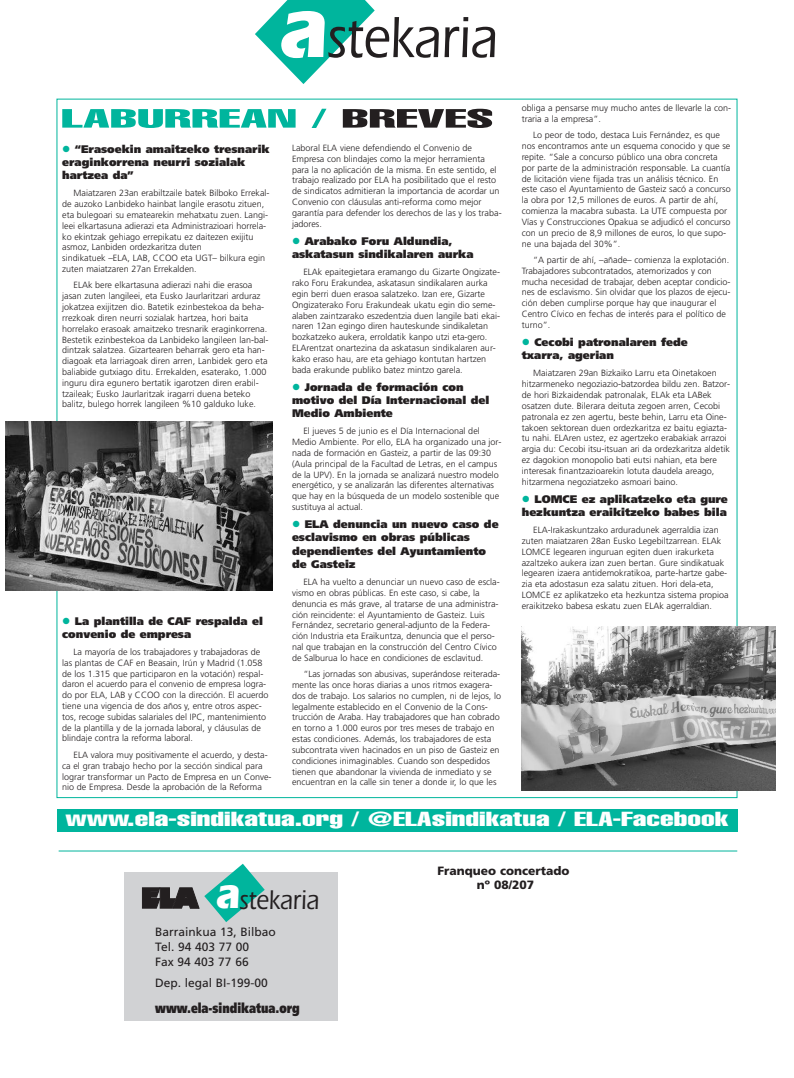
<style>
.page{position:relative;width:794px;height:1078px;background:#fff}
.page>*{position:absolute;margin:0;border:0;box-sizing:border-box;transform-origin:0 0}
.t1{font:500 60px "Itc Eras";color:#231f20;scale:.85 1}
.t2{font:500 28px "Itc Eras";color:#231f20;scale:.85 1}
.t3{font:extra-condensed 26px "Helvetica";color:#00b59d;scale:2.25 1}
.t4{font:extra-condensed 20px "Helvetica";color:#fff;scale:1.6 1}
.t5{font:900 14px "Frutiger";color:#231f20;scale:.77 1}
.t6{font:12px/15px "Frutiger";color:#231f20}
.t7{font:900 12px/14px "Frutiger";color:#231f20;text-align:center}
.t8{font:900 11px/13.1px "Frutiger";color:#231f20}
.t9{font:300 9px/10.8px "Frutiger";color:#231f20}
.s1{font-weight:700;font-size:90px;color:#fff}
.s2{color:#231f20}
.s3{color:#00b59d}
.s4{font-weight:700;font-size:45px;color:#fff}
</style>
<div class="page">
<div style="left:124px;top:872px;width:213px;height:148px;background:#d1d2d4"></div>
<svg style="left:142px;top:863px;width:123px;height:58px"></svg>
<hr style="left:59px;top:850px;width:678px;height:1px;background:#00b59d">
<svg style="left:255px;top:0;width:120px;height:84px"></svg>
<div style="left:57px;top:809px;width:680px;height:22px;background:#00b59d"></div>
<img style="left:6px;top:421px;width:267px;height:169px">
<img style="left:522px;top:626px;width:253px;height:164px">
<h1 class="t1" style="left:278px;top:17px;width:259px"><span class="s1">a</span>stekaria</h1>
<h3 class="t3" style="left:61px;top:109px;width:194px">LABURREAN / <span class="s2">BREVES</span></h3>
<p class="t8" style="left:62px;top:143px;width:209px"><span class="s3">●</span> “Erasoekin amaitzeko tresnarik eraginkorrena neurri sozialak hartzea da”</p>
<p class="t9" style="left:62px;top:188px;width:209px;text-indent:11px">Maiatzaren 23an erabiltzaile batek Bilboko Errekal&shy;de auzoko Lanbideko hainbat langile erasotu zituen, eta bulegoari su ematearekin mehatxatu zuen. Langi&shy;leei elkartasuna adierazi eta Administrazioari horrela&shy;ko ekintzak gehiago errepikatu ez daitezen exijitu asmoz, Lanbiden ordezkaritza duten<br>sindikatuek –ELA, LAB, CCOO eta UGT– bilkura egin zuten maiatzaren 27an Errekalden.</p>
<p class="t9" style="left:62px;top:280px;width:208px;text-indent:11px">ELAk bere elkartasuna adierazi nahi die erasoa jasan zuten langileei, eta Eusko Jaurlaritzari arduraz jokatzea exijitzen dio. Batetik ezinbestekoa da beha&shy;rrezkoak diren neurri sozialak hartzea, hori baita horrelako erasoak amaitzeko tresnarik eraginkorrena.<br>Bestetik ezinbestekoa da Lanbideko langileen lan-bal&shy;dintzak salatzea. Gizartearen beharrak gero eta han&shy;diagoak eta larriagoak diren arren, Lanbidek gero eta baliabide gutxiago ditu. Errekalden, esaterako, 1.000 inguru dira egunero bertatik igarotzen diren erabil&shy;tzaileak; Eusko Jaurlaritzak iragarri duena beteko balitz, bulego horrek langileen %10 galduko luke.</p>
<p class="t8" style="left:62px;top:615px;width:202px"><span class="s3">●</span> La plantilla de CAF respalda el convenio de empresa</p>
<p class="t9" style="left:62px;top:647px;width:208px;text-indent:11px">La mayoría de los trabajadores y trabajadoras de las plantas de CAF en Beasain, Irún y Madrid (1.058 de los 1.315 que participaron en la votación) respal&shy;daron el acuerdo para el convenio de empresa logra&shy;do por ELA, LAB y CCOO con la dirección. El acuerdo tiene una vigencia de dos años y, entre otros aspec&shy;tos, recoge subidas salariales del IPC, mantenimiento de la plantilla y de la jornada laboral, y cláusulas de blindaje contra la reforma laboral.</p>
<p class="t9" style="left:62px;top:749px;width:211px;text-indent:11px">ELA valora muy positivamente el acuerdo, y desta&shy;ca el gran trabajo hecho por la sección sindical para lograr transformar un Pacto de Empresa en un Conve&shy;nio de Empresa. Desde la aprobación de la Reforma</p>
<p class="t9" style="left:292px;top:143px;width:211px">Laboral ELA viene defendiendo el Convenio de Empresa con blindajes como la mejor herramienta para la no aplicación de la misma. En este sentido, el trabajo realizado por ELA ha posibilitado que el resto de sindicatos admitieran la importancia de acordar un Convenio con cláusulas anti-reforma como mejor garantía para defender los derechos de las y los traba&shy;jadores.</p>
<p class="t8" style="left:292px;top:235px;width:183px"><span class="s3">●</span> Arabako Foru Aldundia, askatasun sindikalaren aurka</p>
<p class="t9" style="left:292px;top:267px;width:210px;text-indent:11px">ELAk epaitegietara eramango du Gizarte Ongizate&shy;rako Foru Erakundea, askatasun sindikalaren aurka egin berri duen erasoa salatzeko. Izan ere, Gizarte Ongizaterako Foru Erakundeak ukatu egin dio seme&shy;alaben zaintzarako eszedentzia duen langile bati ekai&shy;naren 12an egingo diren hauteskunde sindikaletan bozkatzeko aukera, erroldatik kanpo utzi eta-gero.<br>ELArentzat onartezina da askatasun sindikalaren aur&shy;kako eraso hau, are eta gehiago kontutan hartzen bada erakunde publiko batez mintzo garela.</p>
<p class="t8" style="left:292px;top:381px;width:199px"><span class="s3">●</span> Jornada de formación con motivo del Día Internacional del<br>Medio Ambiente</p>
<p class="t9" style="left:292px;top:426px;width:211px;text-indent:11px">El jueves 5 de junio es el Día Internacional del Medio Ambiente. Por ello, ELA ha organizado una jor&shy;nada de formación en Gasteiz, a partir de las 09:30 (Aula principal de la Facultad de Letras, en el campus de la UPV). En la jornada se analizará nuestro modelo energético, y se analizarán las diferentes alternativas que hay en la búsqueda de un modelo sostenible que sustituya al actual.</p>
<p class="t8" style="left:292px;top:518px;width:208px"><span class="s3">●</span> ELA denuncia un nuevo caso de esclavismo en obras públicas dependientes del Ayuntamiento de Gasteiz</p>
<p class="t9" style="left:292px;top:577px;width:209px;text-indent:11px">ELA ha vuelto a denunciar un nuevo caso de escla&shy;vismo en obras públicas. En este caso, si cabe, la denuncia es más grave, al tratarse de una administra&shy;ción reincidente: el Ayuntamiento de Gasteiz. Luis Fernández, secretario general-adjunto de la Federa&shy;ción Industria eta Eraikuntza, denuncia que el perso&shy;nal que trabajan en la construcción del Centro Cívico de Salburua lo hace en condiciones de esclavitud.</p>
<p class="t9" style="left:292px;top:669px;width:211px;text-indent:11px">“Las jornadas son abusivas, superándose reiterada&shy;mente las once horas diarias a unos ritmos exagera&shy;dos de trabajo. Los salarios no cumplen, ni de lejos, lo legalmente establecido en el Convenio de la Cons&shy;trucción de Araba. Hay trabajadores que han cobrado en torno a 1.000 euros por tres meses de trabajo en estas condiciones. Además, los trabajadores de esta subcontrata viven hacinados en un piso de Gasteiz en condiciones inimaginables. Cuando son despedidos tienen que abandonar la vivienda de inmediato y se encuentran en la calle sin tener a donde ir, lo que les</p>
<p class="t9" style="left:522px;top:103px;width:211px">obliga a pensarse muy mucho antes de llevarle la con&shy;traria a la empresa”.</p>
<p class="t9" style="left:522px;top:130px;width:210px;text-indent:11px">Lo peor de todo, destaca Luis Fernández, es que nos encontramos ante un esquema conocido y que se repite. “Sale a concurso público una obra concreta por parte de la administración responsable. La cuantía de licitación viene fijada tras un análisis técnico. En este caso el Ayuntamiento de Gasteiz sacó a concurso la obra por 12,5 millones de euros. A partir de ahí, comienza la macabra subasta. La UTE compuesta por Vías y Construcciones Opakua se adjudicó el concurso con un precio de 8,9 millones de euros, lo que supo&shy;ne una bajada del 30%”.</p>
<p class="t9" style="left:522px;top:255px;width:210px;text-indent:11px">“A partir de ahí, –añade– comienza la explotación.<br>Trabajadores subcontratados, atemorizados y con mucha necesidad de trabajar, deben aceptar condicio&shy;nes de esclavismo. Sin olvidar que los plazos de ejecu&shy;ción deben cumplirse porque hay que inaugurar el Centro Cívico en fechas de interés para el político de turno”.</p>
<p class="t8" style="left:522px;top:336px;width:167px"><span class="s3">●</span> Cecobi patronalaren fede txarra, agerian</p>
<p class="t9" style="left:522px;top:368px;width:210px;text-indent:11px">Maiatzaren 29an Bizkaiko Larru eta Oinetakoen hitzarmeneko negoziazio-batzordea bildu zen. Batzor&shy;de hori Bizkaidendak patronalak, ELAk eta LABek osatzen dute. Bilerara deituta zegoen arren, Cecobi patronala ez zen agertu, beste behin, Larru eta Oine&shy;takoen sektorean duen ordezkaritza ez baitu egiazta&shy;tu nahi. ELAren ustez, ez agertzeko erabakiak arrazoi argia du: Cecobi itsu-itsuan ari da ordezkaritza aldetik ez dagokion monopolio bati eutsi nahian, eta bere interesak finantzazioarekin lotuta daudela areago, hitzarmena negoziatzeko asmoari baino.</p>
<p class="t8" style="left:522px;top:493px;width:207px"><span class="s3">●</span> LOMCE ez aplikatzeko eta gure hezkuntza eraikitzeko babes bila</p>
<p class="t9" style="left:522px;top:525px;width:208px;text-indent:11px">ELA-Irakaskuntzako arduradunek agerraldia izan zuten maiatzaren 28an Eusko Legebiltzarrean. ELAk LOMCE legearen inguruan egiten duen irakurketa azaltzeko aukera izan zuen bertan. Gure sindikatuak legearen izaera antidemokratikoa, parte-hartze gabe&shy;zia eta adostasun eza salatu zituen. Hori dela-eta, LOMCE ez aplikatzeko eta hezkuntza sistema propioa eraikitzeko babesa eskatu zuen ELAk agerraldian.</p>
<h3 class="t4" style="left:66px;top:812px;width:416px">www.ela-sindikatua.org / @ELAsindikatua / ELA-Facebook</h3>
<h2 class="t2" style="left:216px;top:889px;width:123px"><span class="s4">a</span>stekaria</h2>
<h3 class="t6" style="left:155px;top:925px;width:122px">Barrainkua 13, Bilbao<br>Tel. 94 403 77 00<br>Fax 94 403 77 66</h3>
<h3 class="t6" style="left:155px;top:975px;width:114px">Dep. legal BI-199-00</h3>
<h3 class="t5" style="left:155px;top:1002px;width:189px">www.ela-sindikatua.org</h3>
<h3 class="t7" style="left:437px;top:864px;width:134px">Franqueo concertado nº 08/207</h3>
</div>
